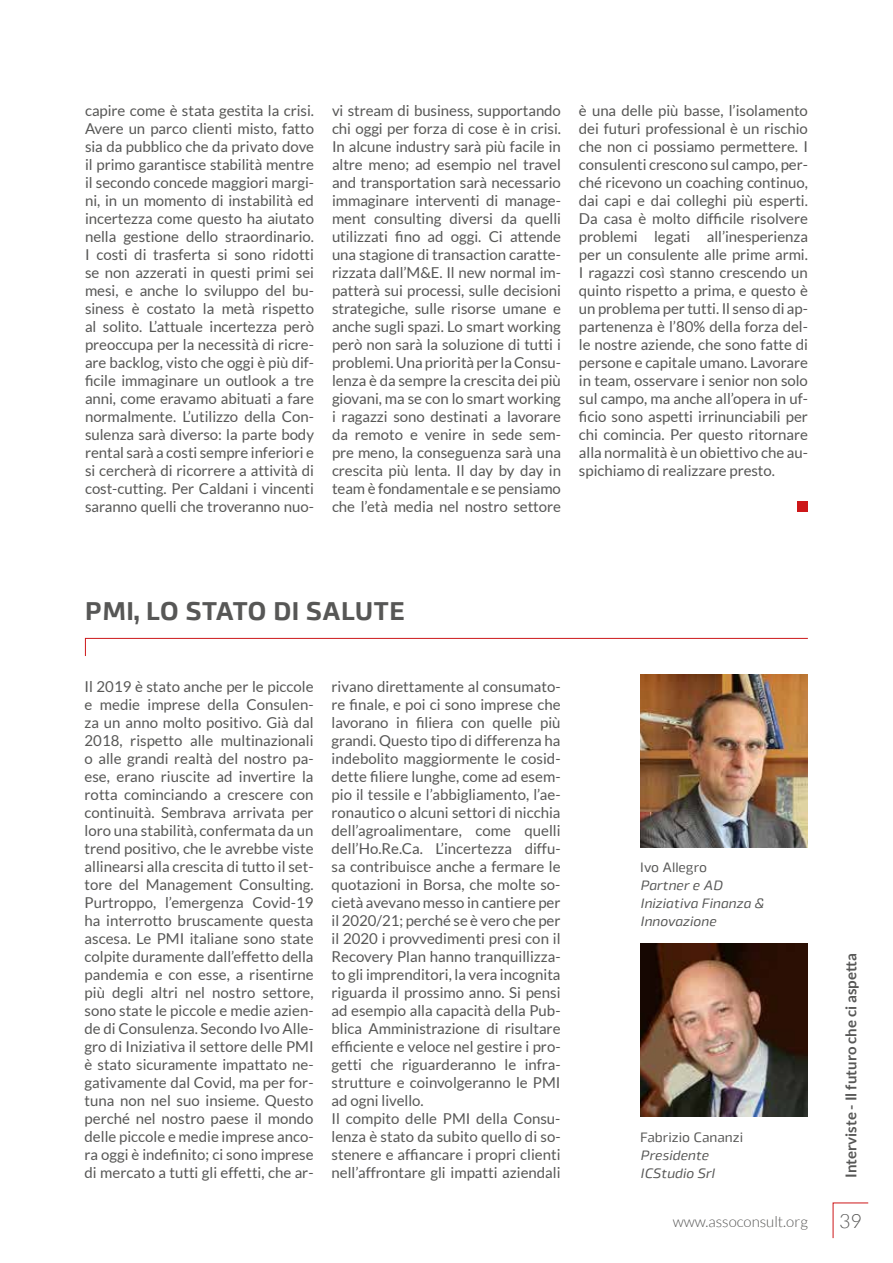
<style>
.page{position:relative;width:893px;height:1263px;background:#fff}
.page>*{position:absolute;margin:0;border:0;box-sizing:border-box;transform-origin:0 0}
.t1{font:700 25.5px "Byker";letter-spacing:.01em;color:#575756}
.t2{font:300 19.5px "Lato";color:#575756}
.t3{font:15px/18px "Lato";color:#575756;text-align:justify}
.t4{font:700 15px "Lato";color:#575756}
.t5{font:300 15px "Lato";color:#575756}
.t6{font:italic 13.5px/18px "Byker";color:#575756}
.t7{font:13.5px "Byker";color:#575756}
</style>
<div class="page">
<svg style="left:85px;top:638px;width:723px;height:18px"></svg>
<div style="left:797px;top:501px;width:11px;height:11px;background:#cd1719"></div>
<img style="left:640px;top:944px;width:167px;height:173px">
<img style="left:640px;top:675px;width:167px;height:173px">
<svg style="left:832px;top:1202px;width:37px;height:37px"></svg>
<p class="t3" style="left:85px;top:101px;width:230px">capire come è stata gestita la crisi.<br>Avere un parco clienti misto, fatto sia da pubblico che da privato dove il primo garantisce stabilità mentre il secondo concede maggiori margi&shy;ni, in un momento di instabilità ed incertezza come questo ha aiutato nella gestione dello straordinario.<br>I costi di trasferta si sono ridotti se non azzerati in questi primi sei mesi, e anche lo sviluppo del bu&shy;siness è costato la metà rispetto al solito. L’attuale incertezza però preoccupa per la necessità di ricre&shy;are backlog, visto che oggi è più dif&shy;ficile immaginare un outlook a tre anni, come eravamo abituati a fare normalmente. L’utilizzo della Con&shy;sulenza sarà diverso: la parte body rental sarà a costi sempre inferiori e si cercherà di ricorrere a attività di cost-cutting. Per Caldani i vincenti saranno quelli che troveranno nuo-</p>
<p class="t3" style="left:332px;top:101px;width:230px">vi stream di business, supportando chi oggi per forza di cose è in crisi.<br>In alcune industry sarà più facile in altre meno; ad esempio nel travel and transportation sarà necessario immaginare interventi di manage&shy;ment consulting diversi da quelli utilizzati fino ad oggi. Ci attende una stagione di transaction caratte&shy;rizzata dall’M&amp;E. Il new normal im&shy;patterà sui processi, sulle decisioni strategiche, sulle risorse umane e anche sugli spazi. Lo smart working però non sarà la soluzione di tutti i problemi. Una priorità per la Consu&shy;lenza è da sempre la crescita dei più giovani, ma se con lo smart working i ragazzi sono destinati a lavorare da remoto e venire in sede sem&shy;pre meno, la conseguenza sarà una crescita più lenta. Il day by day in team è fondamentale e se pensiamo che l’età media nel nostro settore</p>
<p class="t3" style="left:579px;top:101px;width:230px">è una delle più basse, l’isolamento dei futuri professional è un rischio che non ci possiamo permettere. I consulenti crescono sul campo, per&shy;ché ricevono un coaching continuo, dai capi e dai colleghi più esperti.<br>Da casa è molto difficile risolvere problemi legati all’inesperienza per un consulente alle prime armi.<br>I ragazzi così stanno crescendo un quinto rispetto a prima, e questo è un problema per tutti. Il senso di ap&shy;partenenza è l’80% della forza del&shy;le nostre aziende, che sono fatte di persone e capitale umano. Lavorare in team, osservare i senior non solo sul campo, ma anche all’opera in uf&shy;ficio sono aspetti irrinunciabili per chi comincia. Per questo ritornare alla normalità è un obiettivo che au&shy;spichiamo di realizzare presto.</p>
<h1 class="t1" style="left:85px;top:590px;width:321px">PMI, LO STATO DI SALUTE</h1>
<p class="t3" style="left:85px;top:677px;width:230px">Il 2019 è stato anche per le piccole e medie imprese della Consulen&shy;za un anno molto positivo. Già dal 2018, rispetto alle multinazionali o alle grandi realtà del nostro pa&shy;ese, erano riuscite ad invertire la rotta cominciando a crescere con continuità. Sembrava arrivata per loro una stabilità, confermata da un trend positivo, che le avrebbe viste allinearsi alla crescita di tutto il set&shy;tore del Management Consulting.<br>Purtroppo, l’emergenza Covid-19 ha interrotto bruscamente questa ascesa. Le PMI italiane sono state colpite duramente dall’effetto della pandemia e con esse, a risentirne più degli altri nel nostro settore, sono state le piccole e medie azien&shy;de di Consulenza. Secondo Ivo Alle&shy;gro di Iniziativa il settore delle PMI è stato sicuramente impattato ne&shy;gativamente dal Covid, ma per for&shy;tuna non nel suo insieme. Questo perché nel nostro paese il mondo delle piccole e medie imprese anco&shy;ra oggi è indefinito; ci sono imprese di mercato a tutti gli effetti, che ar-</p>
<p class="t3" style="left:332px;top:677px;width:230px;text-align:left">rivano direttamente al consumato&shy;re finale, e poi ci sono imprese che lavorano in filiera con quelle più grandi. Questo tipo di differenza ha indebolito maggiormente le cosid&shy;dette filiere lunghe, come ad esem&shy;pio il tessile e l’abbigliamento, l’ae&shy;ronautico o alcuni settori di nicchia dell’agroalimentare, come quelli dell’Ho.Re.Ca. L’incertezza diffu&shy;sa contribuisce anche a fermare le quotazioni in Borsa, che molte so&shy;cietà avevano messo in cantiere per il 2020/21; perché se è vero che per il 2020 i provvedimenti presi con il Recovery Plan hanno tranquillizza&shy;to gli imprenditori, la vera incognita riguarda il prossimo anno. Si pensi ad esempio alla capacità della Pub&shy;blica Amministrazione di risultare efficiente e veloce nel gestire i pro&shy;getti che riguarderanno le infra&shy;strutture e coinvolgeranno le PMI ad ogni livello.<br>Il compito delle PMI della Consu&shy;lenza è stato da subito quello di so&shy;stenere e affiancare i propri clienti nell’affrontare gli impatti aziendali</p>
<p class="t7" style="left:640px;top:857px;width:68px">Ivo Allegro</p>
<p class="t6" style="left:640px;top:875px;width:125px">Partner e AD<br>Iniziativa Finanza &amp;<br>Innovazione</p>
<p class="t7" style="left:640px;top:1127px;width:104px">Fabrizio Cananzi</p>
<p class="t6" style="left:640px;top:1145px;width:75px">Presidente<br>ICStudio Srl</p>
<p class="t4" style="left:842px;top:1178px;width:227px;rotate:-90deg">Interviste - Il futuro che ci aspetta</p>
<p class="t5" style="left:673px;top:1213px;width:137px">www.assoconsult.org</p>
<h2 class="t2" style="left:839px;top:1211px;width:24px">39</h2>
</div>
